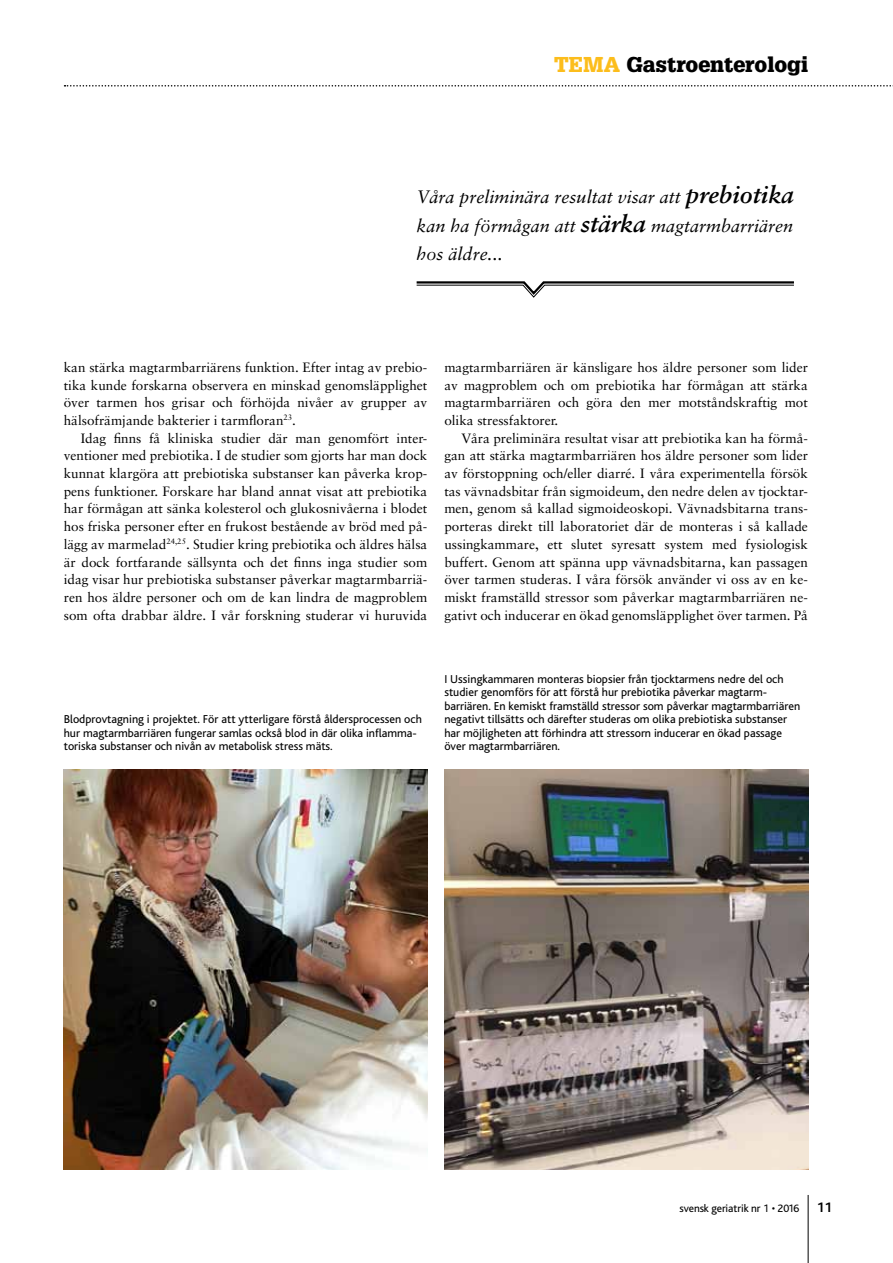
<style>
.page{position:relative;width:893px;height:1263px;background:#fff}
.page>*{position:absolute;margin:0;border:0;box-sizing:border-box;transform-origin:0 0}
.t1{font:900 21px "Glypha LT Std";color:#000}
.t2{font:italic 18px/28.5px "Sabon";color:#000;text-align:justify}
.t3{font:13.5px/17.7px "Sabon";color:#000;text-align:justify}
.t4{font:12px/13.5px "Bliss";color:#000}
.t5{font:11.25px "Bliss";letter-spacing:-.01em;color:#000}
.s1{color:#fcbd1c}
.s2{font-weight:700;font-size:24px}
.s3{font-weight:700;font-size:14.25px}
</style>
<div class="page">
<hr style="left:808px;top:1195px;width:1px;height:68px;background:#000">
<svg style="left:65px;top:85px;width:828px;height:2px"></svg>
<svg style="left:416px;top:281px;width:378px;height:17px"></svg>
<img style="left:445px;top:770px;width:363px;height:399px">
<img style="left:64px;top:770px;width:363px;height:399px">
<h1 class="t1" style="left:554px;top:52px;width:255px"><span class="s1">Tema</span> Gastroenterologi</h1>
<h2 class="t2" style="left:417px;top:183px;width:379px">Våra preliminära resultat visar att <span class="s2">prebiotika </span>kan ha förmågan att <span class="s2">stärka</span> magtarmbarriären hos äldre...</h2>
<p class="t3" style="left:64px;top:358px;width:365px">kan stärka magtarmbarriärens funktion. Efter intag av prebio&shy;tika kunde forskarna observera en minskad genomsläpplighet över tarmen hos grisar och förhöjda nivåer av grupper av hälsofrämjande bakterier i tarmfloran<sup>23</sup>.</p>
<p class="t3" style="left:64px;top:429px;width:365px;text-indent:17px">Idag finns få kliniska studier där man genomfört inter&shy;ventioner med prebiotika. I de studier som gjorts har man dock kunnat klargöra att prebiotiska substanser kan påverka krop&shy;pens funktioner. Forskare har bland annat visat att prebiotika har förmågan att sänka kolesterol och glukosnivåerna i blodet hos friska personer efter en frukost bestående av bröd med på&shy;lägg av marmelad<sup>24,25</sup>. Studier kring prebiotika och äldres hälsa är dock fortfarande sällsynta och det finns inga studier som idag visar hur prebiotiska substanser påverkar magtarmbarriä&shy;ren hos äldre personer och om de kan lindra de magproblem som ofta drabbar äldre. I vår forskning studerar vi huruvida</p>
<p class="t3" style="left:444px;top:358px;width:365px">magtarmbarriären är känsligare hos äldre personer som lider av magproblem och om prebiotika har förmågan att stärka magtarmbarriären och göra den mer motståndskraftig mot olika stressfaktorer.</p>
<p class="t3" style="left:444px;top:429px;width:365px;text-indent:17px">Våra preliminära resultat visar att prebiotika kan ha förmå&shy;gan att stärka magtarmbarriären hos äldre personer som lider av förstoppning och/eller diarré. I våra experimentella försök tas vävnadsbitar från sigmoideum, den nedre delen av tjocktar&shy;men, genom så kallad sigmoideoskopi. Vävnadsbitarna trans&shy;porteras direkt till laboratoriet där de monteras i så kallade ussingkammare, ett slutet syresatt system med fysiologisk buffert. Genom att spänna upp vävnadsbitarna, kan passagen över tarmen studeras. I våra försök använder vi oss av en ke&shy;miskt framställd stressor som påverkar magtarmbarriären ne&shy;gativt och inducerar en ökad genomsläpplighet över tarmen. På</p>
<p class="t4" style="left:64px;top:712px;width:360px">Blodprovtagning i projektet. För att ytterligare förstå åldersprocessen och hur magtarmbarriären fungerar samlas också blod in där olika inflamma&shy;toriska substanser och nivån av metabolisk stress mäts.</p>
<p class="t4" style="left:444px;top:672px;width:357px">I Ussingkammaren monteras biopsier från tjocktarmens nedre del och studier genomförs för att förstå hur prebiotika påverkar magtarm&shy;barriären. En kemiskt framställd stressor som påverkar magtarmbarriären negativt tillsätts och därefter studeras om olika prebiotiska substanser har möjligheten att förhindra att stressorn inducerar en ökad passage över magtarmbarriären.</p>
<p class="t5" style="left:679px;top:1202px;width:154px">svensk geriatrik nr 1 • 2016 <span class="s3">11</span></p>
</div>
